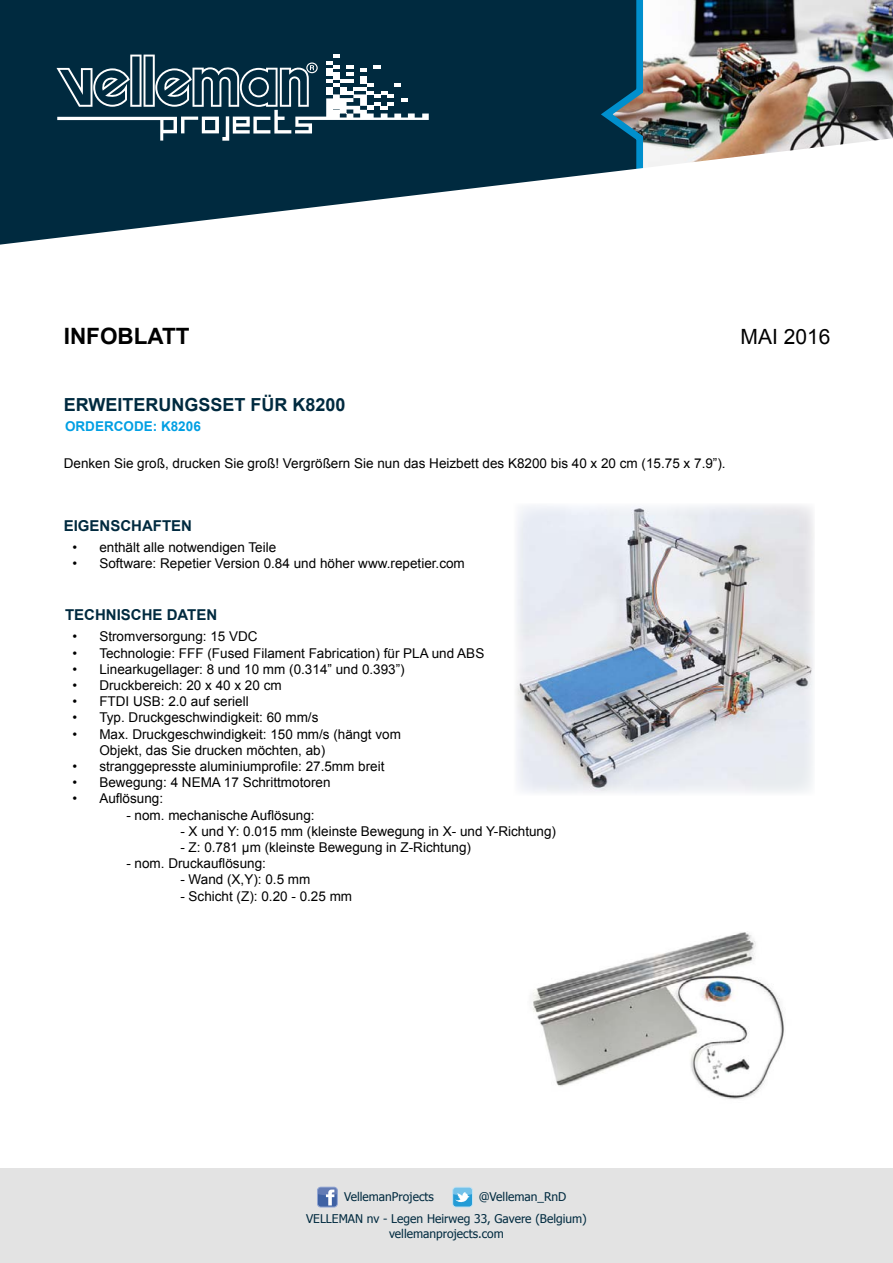
<style>
.page{position:relative;width:893px;height:1263px;background:#fff}
.page>*{position:absolute;margin:0;border:0;box-sizing:border-box;transform-origin:0 0}
.t1{font:700 22.5px "Arial";color:#000}
.t2{font:21px "Arial";color:#000}
.t3{font:700 18px "Arial";color:#002a3f}
.t4{font:700 15px "Arial";color:#002a3f}
.t5{font:13.5px/16.2px "Arial";color:#000}
.t6{font:700 13.5px "Arial";color:#009fe3}
.t7{font:12px/14.4px "Tahoma";color:#002a3f;text-align:center}
</style>
<div class="page">
<div style="left:0;top:1168px;width:893px;height:95px;background:#e3e3e3"></div>
<img style="left:646px;top:0;width:247px;height:138px">
<div style="left:0;top:0;width:595px;height:138px;background:#002a3f"></div>
<svg style="left:56px;top:54px;width:373px;height:84px"></svg>
<svg style="left:595px;top:0;width:51px;height:138px;background:#1a4b61"></svg>
<svg style="left:0;top:138px;width:892px;height:107px"></svg>
<svg style="left:317px;top:1187px;width:20px;height:18px"></svg>
<div style="left:317px;top:1187px;width:21px;height:20px;border:1px solid #91a5d2;border-radius:3px"></div>
<div style="left:453px;top:1187px;width:19px;height:20px;background:#249cd6;border-radius:4px"></div>
<div style="left:452px;top:1187px;width:21px;height:20px;border:1px solid #c6e3f2;border-radius:3px"></div>
<svg style="left:453px;top:1187px;width:19px;height:16px"></svg>
<img style="left:532px;top:932px;width:252px;height:167px">
<img style="left:516px;top:505px;width:298px;height:288px">
<h1 class="t1" style="left:64px;top:321px;width:127px">INFOBLATT</h1>
<h2 class="t2" style="left:741px;top:322px;width:91px">Mai 2016</h2>
<h3 class="t3" style="left:64px;top:393px;width:121px">ERWEITERUNGSS</h3>
<h3 class="t3" style="left:222px;top:393px;width:125px">ET FÜR K8200</h3>
<p class="t6" style="left:65px;top:417px;width:137px">ORDERCODE: K8206</p>
<p class="t5" style="left:64px;top:455px;width:663px">Denken Sie groß, drucken Sie groß! Vergrößern Sie nun das Heizbett des K8200 bis 40 x 20 cm (15.75 x 7.9”).</p>
<p class="t4" style="left:64px;top:516px;width:130px">EIGENSCHAFTEN</p>
<p class="t5" style="left:72px;top:539px;width:205px">• enthält alle notwendigen Teile</p>
<p class="t5" style="left:72px;top:555px;width:394px">• Software: Repetier Version 0.84 und höher www.repetier.com</p>
<p class="t4" style="left:65px;top:605px;width:154px">TECHNISCHE DATEN</p>
<p class="t5" style="left:72px;top:629px;width:187px">• Stromversorgung: 15 VDC</p>
<p class="t5" style="left:72px;top:645px;width:413px">• Technologie: FFF (Fused Filament Fabrication) für PLA und ABS</p>
<p class="t5" style="left:72px;top:661px;width:334px">• Linearkugellager: 8 und 10 mm (0.314” und 0.393”)</p>
<p class="t5" style="left:72px;top:677px;width:211px">• Druckbereich: 20 x 40 x 20 cm</p>
<p class="t5" style="left:72px;top:693px;width:178px">• FTDI USB: 2.0 auf seriell</p>
<p class="t5" style="left:72px;top:710px;width:248px">• Typ. Druckgeschwindigkeit: 60 mm/s</p>
<p class="t5" style="left:99px;top:726px;width:303px;text-indent:-27px">• Max. Druckgeschwindigkeit: 150 mm/s (hängt vom<br>Objekt, das Sie drucken möchten, ab)</p>
<p class="t5" style="left:72px;top:758px;width:314px">• stranggepresste aluminiumprofile: 27.5mm breit</p>
<p class="t5" style="left:72px;top:774px;width:260px">• Bewegung: 4 NEMA 17 Schrittmotoren</p>
<p class="t5" style="left:72px;top:791px;width:92px">• Auflösung:</p>
<p class="t5" style="left:126px;top:807px;width:190px">- nom. mechanische Auflösung:</p>
<p class="t5" style="left:180px;top:823px;width:377px">- X und Y: 0.015 mm (kleinste Bewegung in X- und Y-Richtung)</p>
<p class="t5" style="left:180px;top:839px;width:292px">- Z: 0.781 μm (kleinste Bewegung in Z-Richtung)</p>
<p class="t5" style="left:126px;top:855px;width:141px">- nom. Druckauflösung:</p>
<p class="t5" style="left:180px;top:872px;width:132px">- Wand (X,Y): 0.5 mm</p>
<p class="t5" style="left:180px;top:888px;width:173px">- Schicht (Z): 0.20 - 0.25 mm</p>
<p class="t7" style="left:344px;top:1189px;width:91px">VellemanProjects</p>
<p class="t7" style="left:479px;top:1189px;width:89px">@Velleman_RnD</p>
<p class="t7" style="left:306px;top:1211px;width:282px">VELLEMAN nv - Legen Heirweg 33, Gavere (Belgium) vellemanprojects.com</p>
</div>
